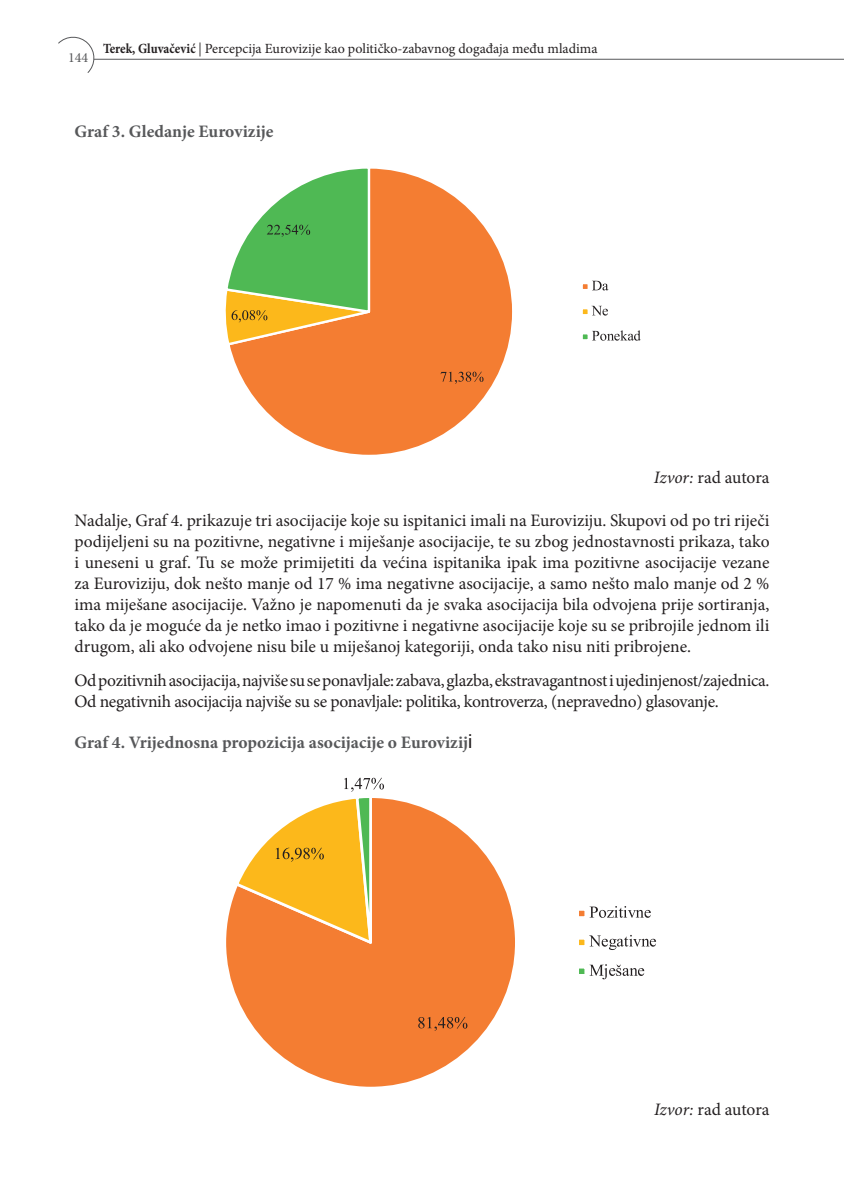
<style>
.page{position:relative;width:844px;height:1191px;background:#fff}
.page>*{position:absolute;margin:0;border:0;box-sizing:border-box;transform-origin:0 0}
.t1{font:17.5px/21px "Minion Pro";letter-spacing:-.02em;color:#231f20;text-align:justify}
.t2{font:700 17.5px "Minion Pro";color:#57585a}
.t3{font:14px "Minion Pro";color:#231f20;scale:.9 1}
.t4{font:14px "Minion Pro";color:#57585a}
.s1{font-weight:700}
.s2{font-style:italic}
.s3{font-family:"Helvetica";font-weight:400;font-size:19.25px;color:#231f20}
</style>
<div class="page">
<svg style="left:58px;top:36px;width:39px;height:37px"></svg>
<hr style="left:94px;top:59px;width:749px;height:1px;background:#57585a">
<svg style="left:230px;top:169px;width:283px;height:286px"></svg>
<svg style="left:440px;top:372px;width:43px;height:12px"></svg>
<svg style="left:225px;top:168px;width:156px;height:179px"></svg>
<div style="left:581px;top:283px;width:7px;height:7px;background:#f47d32"></div>
<div style="left:580px;top:282px;width:9px;height:9px;border:2px solid #fff"></div>
<svg style="left:592px;top:281px;width:16px;height:9px"></svg>
<div style="left:581px;top:308px;width:7px;height:7px;background:#fcb81b"></div>
<div style="left:580px;top:307px;width:9px;height:9px;border:2px solid #fff"></div>
<svg style="left:591px;top:306px;width:16px;height:9px"></svg>
<div style="left:581px;top:333px;width:7px;height:7px;background:#4fb954"></div>
<div style="left:580px;top:332px;width:9px;height:9px;border:2px solid #fff"></div>
<svg style="left:592px;top:330px;width:48px;height:11px"></svg>
<svg style="left:226px;top:798px;width:289px;height:289px"></svg>
<svg style="left:418px;top:1017px;width:49px;height:14px"></svg>
<svg style="left:233px;top:778px;width:151px;height:223px"></svg>
<div style="left:577px;top:909px;width:8px;height:8px;background:#f47d32"></div>
<div style="left:576px;top:908px;width:11px;height:11px;border:3px solid #fff"></div>
<svg style="left:589px;top:906px;width:61px;height:11px"></svg>
<div style="left:577px;top:938px;width:8px;height:8px;background:#fcb81b"></div>
<div style="left:576px;top:937px;width:11px;height:10px;border:3px solid #fff"></div>
<svg style="left:589px;top:935px;width:67px;height:15px"></svg>
<div style="left:577px;top:967px;width:8px;height:8px;background:#4fb954"></div>
<div style="left:576px;top:965px;width:11px;height:11px;border:3px solid #fff"></div>
<svg style="left:589px;top:964px;width:55px;height:15px"></svg>
<p class="t4" style="left:68px;top:48px;width:22px">144</p>
<p class="t3" style="left:103px;top:39px;width:550px"><span class="s1">Terek, Gluvačević</span> | Percepcija Eurovizije kao političko-zabavnog događaja među mladima</p>
<p class="t2" style="left:74px;top:119px;width:200px">Graf 3. Gledanje Eurovizije</p>
<p class="t1" style="left:653px;top:467px;width:117px"><span class="s2">Izvor:</span> rad autora</p>
<p class="t1" style="left:74px;top:510px;width:696px">Nadalje, Graf 4. prikazuje tri asocijacije koje su ispitanici imali na Euroviziju. Skupovi od po tri riječi podijeljeni su na pozitivne, negativne i miješanje asocijacije, te su zbog jednostavnosti prikaza, tako i uneseni u graf. Tu se može primijetiti da većina ispitanika ipak ima pozitivne asocijacije vezane za Euroviziju, dok nešto manje od 17 % ima negativne asocijacije, a samo nešto malo manje od 2 % ima miješane asocijacije. Važno je napomenuti da je svaka asocijacija bila odvojena prije sortiranja, tako da je moguće da je netko imao i pozitivne i negativne asocijacije koje su se pribrojile jednom ili drugom, ali ako odvojene nisu bile u miješanoj kategoriji, onda tako nisu niti pribrojene.</p>
<p class="t1" style="left:74px;top:669px;width:696px">Od pozitivnih asocijacija, najviše su se ponavljale: zabava, glazba, ekstravagantnost i ujedinjenost/zajednica.<br>Od negativnih asocijacija najviše su se ponavljale: politika, kontroverza, (nepravedno) glasovanje.</p>
<p class="t2" style="left:74px;top:730px;width:399px">Graf 4. Vrijednosna propozicija asocijacije o Eurovizij<span class="s3">i</span></p>
<p class="t1" style="left:653px;top:1099px;width:117px"><span class="s2">Izvor:</span> rad autora</p>
</div>
